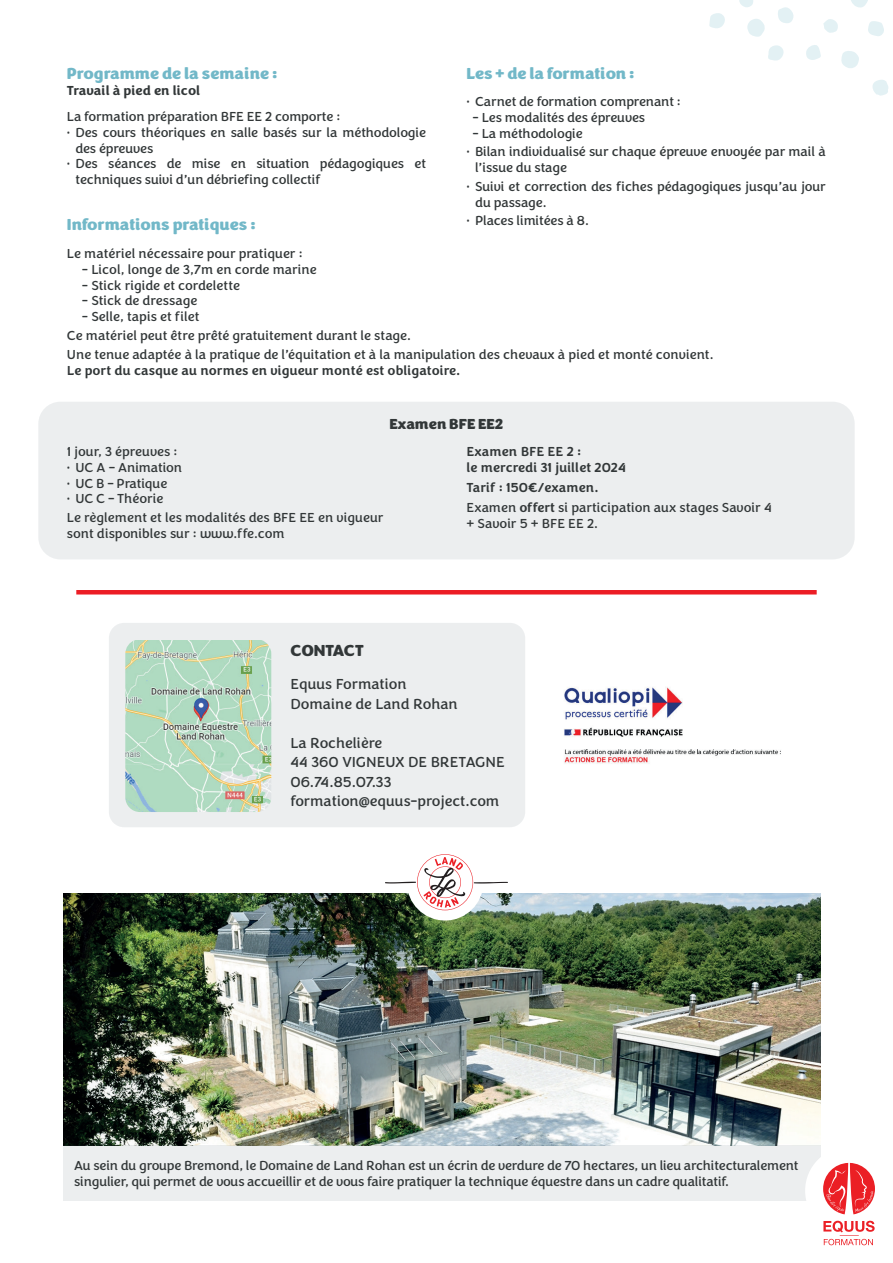
<style>
.page{position:relative;width:893px;height:1263px;background:#fff}
.page>*{position:absolute;margin:0;border:0;box-sizing:border-box;transform-origin:0 0}
.t1{font:900 16.5px "Congenial";color:#72b8c8}
.t2{font:900 16.5px "Congenial";color:#323738}
.t3{font:15px/19.5px "Congenial";color:#323738}
.t4{font:900 15px "Congenial";color:#323738}
.t5{font:13.5px/15.8px "Congenial";letter-spacing:-.01em;color:#323738}
.t6{font:500 13.5px/15.8px "Congenial";color:#323738}
.t7{font:700 13.5px "Congenial";color:#323738}
.s1{font-weight:500}
</style>
<div class="page">
<div style="left:38px;top:402px;width:817px;height:157px;background:#eceeef;border-radius:22px"></div>
<svg style="left:709px;top:0;width:180px;height:96px"></svg>
<img style="left:63px;top:893px;width:758px;height:253px">
<div style="left:63px;top:1146px;width:758px;height:55px;background:#eceeef"></div>
<div style="left:407px;top:844px;width:76px;height:76px;background:#fff;border-radius:50%"></div>
<svg style="left:385px;top:854px;width:123px;height:56px"></svg>
<div style="left:109px;top:623px;width:416px;height:204px;background:#eceeef;border-radius:15px"></div>
<img style="left:125px;top:640px;width:146px;height:172px">
<img style="left:564px;top:687px;width:217px;height:77px">
<hr style="left:76px;top:590px;width:741px;height:4px;background:#ec1d25">
<div style="left:805px;top:1147px;width:88px;height:87px;background:#fff;border-radius:50%"></div>
<svg style="left:823px;top:1163px;width:52px;height:51px"></svg>
<svg style="left:823px;top:1221px;width:52px;height:24px"></svg>
<p class="t1" style="left:67px;top:63px;width:212px">Programme de la semaine :</p>
<p class="t7" style="left:67px;top:82px;width:135px">Travail à pied en licol</p>
<p class="t5" style="left:67px;top:109px;width:275px">La formation préparation BFE EE 2 comporte :</p>
<p class="t5" style="left:75px;top:125px;width:352px;text-indent:-9px">• Des cours théoriques en salle basés sur la méthodologie des épreuves</p>
<p class="t5" style="left:75px;top:156px;width:352px;text-indent:-9px">• Des séances de mise en situation pédagogiques et techniques suivi d’un débriefing collectif</p>
<p class="t1" style="left:67px;top:213px;width:190px">Informations pratiques :</p>
<p class="t1" style="left:467px;top:63px;width:169px">Les + de la formation :</p>
<p class="t5" style="left:467px;top:94px;width:216px">• Carnet de formation comprenant :</p>
<p class="t5" style="left:473px;top:110px;width:174px">- Les modalités des épreuves</p>
<p class="t5" style="left:473px;top:126px;width:112px">- La méthodologie</p>
<p class="t5" style="left:475px;top:144px;width:352px;text-indent:-9px">• Bilan individualisé sur chaque épreuve envoyée par mail à l’issue du stage</p>
<p class="t5" style="left:475px;top:179px;width:352px;text-indent:-9px">• Suivi et correction des fiches pédagogiques jusqu’au jour du passage.</p>
<p class="t5" style="left:467px;top:213px;width:124px">• Places limitées à 8.</p>
<p class="t5" style="left:67px;top:246px;width:237px">Le matériel nécessaire pour pratiquer :</p>
<p class="t5" style="left:82px;top:262px;width:236px">- Licol, longe de 3,7m en corde marine</p>
<p class="t5" style="left:82px;top:278px;width:160px">- Stick rigide et cordelette</p>
<p class="t5" style="left:82px;top:293px;width:117px">- Stick de dressage</p>
<p class="t5" style="left:67px;top:308px;width:648px;line-height:18.8px;text-indent:15px">- Selle, tapis et filet<br>Ce matériel peut être prêté gratuitement durant le stage.<br>Une tenue adaptée à la pratique de l’équitation et à la manipulation des chevaux à pied et monté convient.</p>
<p class="t6" style="left:67px;top:363px;width:395px">Le port du casque au normes en vigueur monté est obligatoire.</p>
<p class="t4" style="left:389px;top:415px;width:116px">Examen BFE EE2</p>
<p class="t5" style="left:67px;top:444px;width:112px">1 jour, 3 épreuves :</p>
<p class="t5" style="left:67px;top:460px;width:117px">• UC A – Animation</p>
<p class="t5" style="left:67px;top:476px;width:102px">• UC B – Pratique</p>
<p class="t5" style="left:67px;top:490px;width:318px;line-height:18.8px">• UC C – Théorie<br>Le règlement et les modalités des BFE EE en vigueur</p>
<p class="t5" style="left:67px;top:526px;width:219px">sont disponibles sur : www.ffe.com</p>
<p class="t6" style="left:467px;top:444px;width:161px">Examen BFE EE 2 :<br>le mercredi 31 juillet 2024</p>
<p class="t5" style="left:467px;top:478px;width:307px;line-height:20.2px"><span class="s1">Tarif : 150€/examen.<br></span>Examen <span class="s1">offert</span> si participation aux stages Savoir 4</p>
<p class="t5" style="left:467px;top:516px;width:133px">+ Savoir 5 + BFE EE 2.</p>
<p class="t2" style="left:290px;top:639px;width:75px">CONTACT</p>
<p class="t3" style="left:290px;top:675px;width:169px">Equus Formation<br>Domaine de Land Rohan</p>
<p class="t3" style="left:290px;top:733px;width:216px">La Rochelière<br>44 360 VIGNEUX DE BRETAGNE<br>06.74.85.07.33 formation@equus-project.com</p>
<p class="t5" style="left:74px;top:1157px;width:726px;line-height:16.2px">Au sein du groupe Bremond, le Domaine de Land Rohan est un écrin de verdure de 70 hectares, un lieu architecturalement singulier, qui permet de vous accueillir et de vous faire pratiquer la technique équestre dans un cadre qualitatif.</p>
</div>
